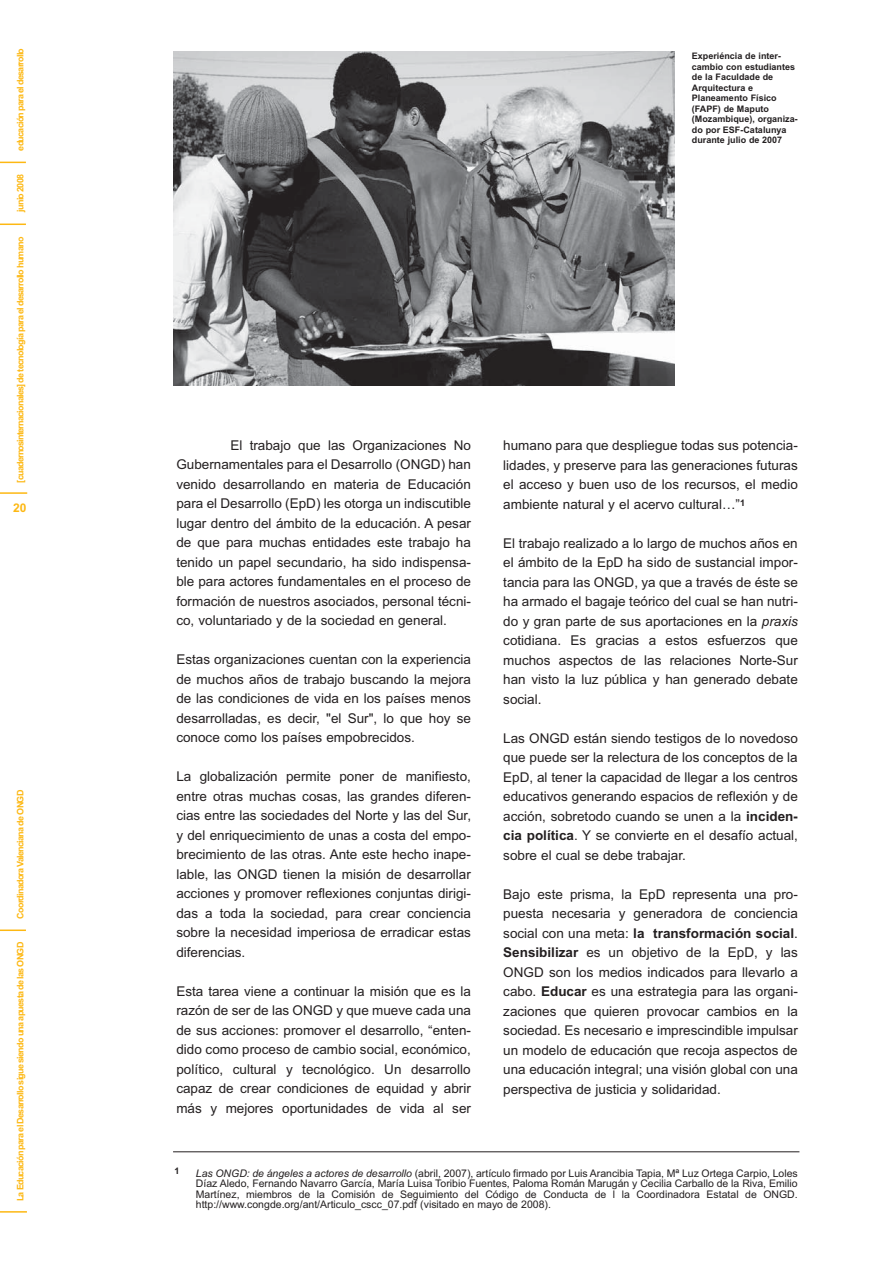
<style>
.page{position:relative;width:893px;height:1263px;background:#fff}
.page>*{position:absolute;margin:0;border:0;box-sizing:border-box;transform-origin:0 0}
.t1{font:13.5px/19.5px "Arial MS";color:#231f20;text-align:justify}
.t2{font:13.5px "Arial Bold MS";color:#231f20}
.t3{font:12px "Arial Bold MS";color:#fdb813}
.t4{font:10.5px/10.5px "Arial MS";color:#231f20;text-align:justify}
.t5{font:9px "Arial Bold MS";letter-spacing:-.085em;color:#fdb813}
.t6{font:9px/10.5px "Arial Bold MS";color:#231f20}
.s1{font-family:"Arial Italic MS"}
.s2{font-family:"Arial Bold MS"}
.s3{font-family:"Arial MS"}
</style>
<div class="page">
<svg style="left:0;top:224px;width:26px;height:1px"></svg>
<svg style="left:0;top:162px;width:26px;height:1px"></svg>
<hr style="left:0;top:492px;width:27px;height:2px;background:#fdb813">
<svg style="left:0;top:930px;width:26px;height:1px"></svg>
<hr style="left:0;top:1211px;width:27px;height:2px;background:#fdb813">
<img style="left:173px;top:51px;width:502px;height:335px">
<hr style="left:173px;top:1152px;width:626px;height:1px;background:#231f20">
<p class="t5" style="left:17px;top:151px;width:104px;rotate:-90deg">educación para el desarrollo</p>
<p class="t5" style="left:17px;top:212px;width:39px;rotate:-90deg">junio 2008</p>
<p class="t5" style="left:17px;top:483px;width:247px;rotate:-90deg">[cuadernosinternacionales] de tecnología para el desarrollo humano</p>
<p class="t3" style="left:13px;top:504px;width:15px">20</p>
<p class="t5" style="left:17px;top:919px;width:130px;rotate:-90deg">Coordinadora Valenciana de ONGD</p>
<p class="t5" style="left:17px;top:1201px;width:261px;rotate:-90deg">La Educación para el Desarrollo sigue siendo una apuesta de las ONGD</p>
<p class="t6" style="left:692px;top:52px;width:107px">Experiéncia de inter&shy;cambio con estudiantes de la Faculdade de<br>Arquitectura e<br>Planeamento Físico (FAPF) de Maputo (Mozambique), organiza&shy;do por ESF-Catalunya durante julio de 2007</p>
<p class="t1" style="left:176px;top:436px;width:296px;text-indent:54px">El trabajo que las Organizaciones No Gubernamentales para el Desarrollo (ONGD) han venido desarrollando en materia de Educación para el Desarrollo (EpD) les otorga un indiscutible lugar dentro del ámbito de la educación. A pesar de que para muchas entidades este trabajo ha tenido un papel secundario, ha sido indispensa&shy;ble para actores fundamentales en el proceso de formación de nuestros asociados, personal técni&shy;co, voluntariado y de la sociedad en general.</p>
<p class="t1" style="left:176px;top:651px;width:296px">Estas organizaciones cuentan con la experiencia de muchos años de trabajo buscando la mejora de las condiciones de vida en los países menos desarrolladas, es decir, "el Sur", lo que hoy se conoce como los países empobrecidos.</p>
<p class="t1" style="left:176px;top:768px;width:296px">La globalización permite poner de manifiesto, entre otras muchas cosas, las grandes diferen&shy;cias entre las sociedades del Norte y las del Sur, y del enriquecimiento de unas a costa del empo&shy;brecimiento de las otras. Ante este hecho inape&shy;lable, las ONGD tienen la misión de desarrollar acciones y promover reflexiones conjuntas dirigi&shy;das a toda la sociedad, para crear conciencia sobre la necesidad imperiosa de erradicar estas diferencias.</p>
<p class="t1" style="left:176px;top:982px;width:296px">Esta tarea viene a continuar la misión que es la razón de ser de las ONGD y que mueve cada una de sus acciones: promover el desarrollo, “enten&shy;dido como proceso de cambio social, económico, político, cultural y tecnológico. Un desarrollo capaz de crear condiciones de equidad y abrir más y mejores oportunidades de vida al ser</p>
<p class="t1" style="left:503px;top:437px;width:296px">humano para que despliegue todas sus potencia&shy;lidades, y preserve para las generaciones futuras el acceso y buen uso de los recursos, el medio ambiente natural y el acervo cultural…”<sup>1</sup></p>
<p class="t1" style="left:503px;top:535px;width:296px">El trabajo realizado a lo largo de muchos años en el ámbito de la EpD ha sido de sustancial impor&shy;tancia para las ONGD, ya que a través de éste se ha armado el bagaje teórico del cual se han nutri&shy;do y gran parte de sus aportaciones en la <span class="s1">praxis </span>cotidiana. Es gracias a estos esfuerzos que muchos aspectos de las relaciones Norte-Sur han visto la luz pública y han generado debate social.</p>
<p class="t1" style="left:503px;top:730px;width:296px">Las ONGD están siendo testigos de lo novedoso que puede ser la relectura de los conceptos de la EpD, al tener la capacidad de llegar a los centros educativos generando espacios de reflexión y de acción, sobretodo cuando se unen a la <span class="s2">inciden&shy;cia política</span>. Y se convierte en el desafío actual, sobre el cual se debe trabajar.</p>
<p class="t1" style="left:503px;top:886px;width:296px">Bajo este prisma, la EpD representa una pro&shy;puesta necesaria y generadora de conciencia</p>
<p class="t2" style="left:503px;top:928px;width:296px"><span class="s3">social con una meta:</span> la transformación social<span class="s3">.</span></p>
<p class="t1" style="left:503px;top:944px;width:296px"><span class="s2">Sensibilizar</span> es un objetivo de la EpD, y las ONGD son los medios indicados para llevarlo a cabo. <span class="s2">Educar</span> es una estrategia para las organi&shy;zaciones que quieren provocar cambios en la sociedad. Es necesario e imprescindible impulsar un modelo de educación que recoja aspectos de una educación integral; una visión global con una perspectiva de justicia y solidaridad.</p>
<p class="t6" style="left:175px;top:1166px;width:7px">1</p>
<p class="t4" style="left:196px;top:1169px;width:603px"><span class="s1">Las ONGD: de ángeles a actores de desarrollo</span> (abril, 2007), artículo firmado por Luis Arancibia Tapia, Mª Luz Ortega Carpio, Loles Díaz Aledo, Fernando Navarro García, María Luisa Toribio Fuentes, Paloma Román Marugán y Cecilia Carballo de la Riva, Emilio Martínez, miembros de la Comisión de Seguimiento del Código de Conducta de l la Coordinadora Estatal de ONGD. http://www.congde.org/ant/Articulo_cscc_07.pdf (visitado en mayo de 2008).</p>
</div>
